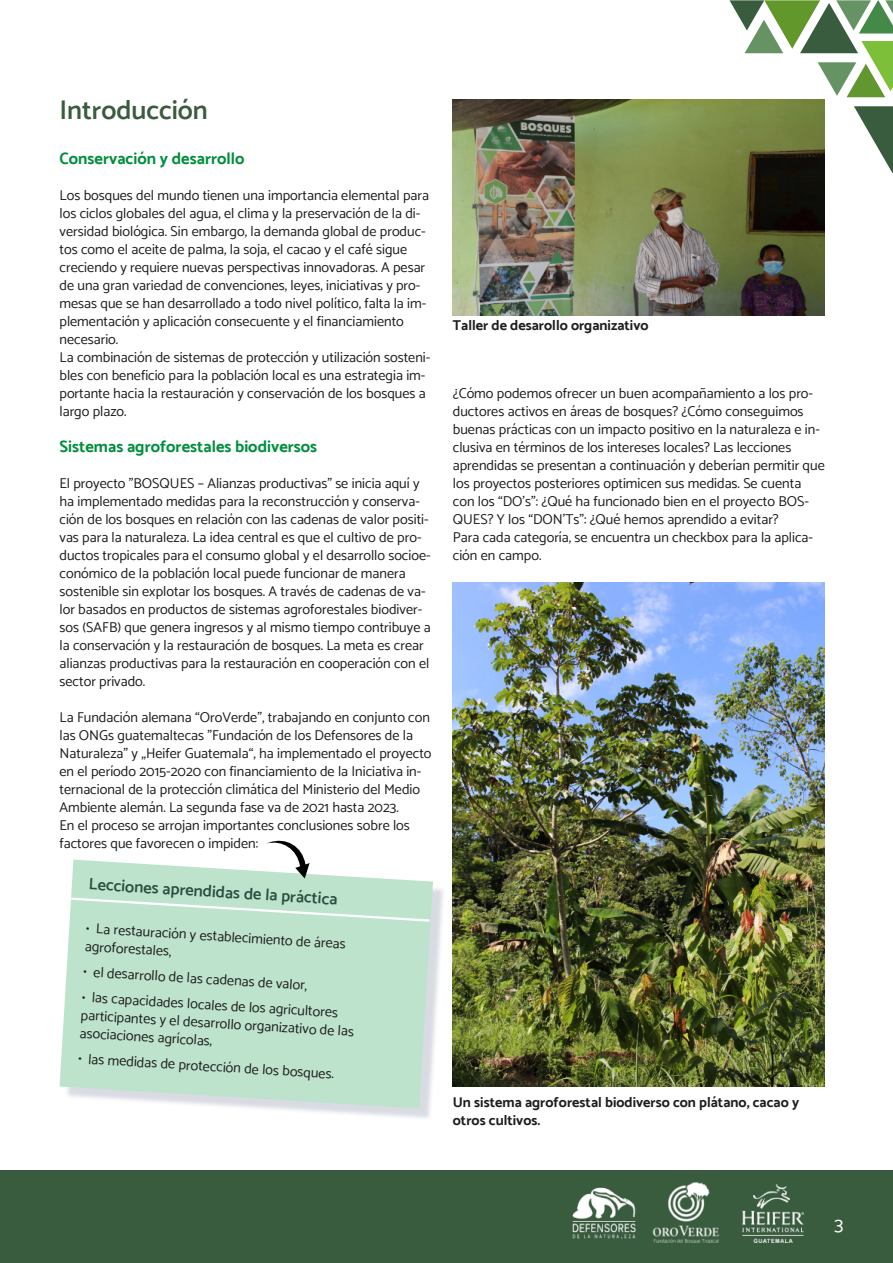
<style>
.page{position:relative;width:893px;height:1263px;background:#fff}
.page>*{position:absolute;margin:0;border:0;box-sizing:border-box;transform-origin:0 0}
.t1{font:600 27px "Catamaran";color:#395b3e}
.t2{font:19.5px "Catamaran";color:#fff}
.t3{font:700 16.5px "Catamaran";color:#008f3c}
.t4{font:600 16.5px "Catamaran";color:#2a4e3e}
.t5{font:14.25px/18px "Catamaran";color:#1d1d1b}
.t6{font:700 14.25px/18px "Catamaran";color:#1d1d1b}
</style>
<div class="page">
<div style="left:0;top:1170px;width:893px;height:93px;background:#395b3e"></div>
<img style="left:572px;top:1187px;width:64px;height:52px">
<img style="left:653px;top:1182px;width:66px;height:60px">
<img style="left:742px;top:1185px;width:62px;height:57px">
<svg style="left:729px;top:0;width:164px;height:174px"></svg>
<img style="left:453px;top:100px;width:372px;height:215px">
<img style="left:261px;top:888px;width:182px;height:230px">
<svg style="left:60px;top:860px;width:373px;height:248px;background:#c4e4d1"></svg>
<svg style="left:69px;top:896px;width:363px;height:27px;background:#c3e5d1"></svg>
<img style="left:453px;top:583px;width:372px;height:504px">
<svg style="left:267px;top:840px;width:43px;height:38px"></svg>
<h1 class="t1" style="left:60px;top:98px;width:150px">Introducción</h1>
<p class="t3" style="left:60px;top:151px;width:186px">Conservación y desarrollo</p>
<p class="t5" style="left:60px;top:187px;width:372px">Los bosques del mundo tienen una importancia elemental para los ciclos globales del agua, el clima y la preservación de la di&shy;versidad biológica. Sin embargo, la demanda global de produc&shy;tos como el aceite de palma, la soja, el cacao y el café sigue creciendo y requiere nuevas perspectivas innovadoras. A pesar de una gran variedad de convenciones, leyes, iniciativas y pro&shy;mesas que se han desarrollado a todo nivel político, falta la im&shy;plementación y aplicación consecuente y el financiamiento necesario.<br>La combinación de sistemas de protección y utilización sosteni&shy;bles con beneficio para la población local es una estrategia im&shy;portante hacia la restauración y conservación de los bosques a largo plazo.</p>
<p class="t3" style="left:60px;top:439px;width:259px">Sistemas agroforestales biodiversos</p>
<p class="t5" style="left:60px;top:475px;width:373px">El proyecto "BOSQUES – Alianzas productivas" se inicia aquí y ha implementado medidas para la reconstrucción y conserva&shy;ción de los bosques en relación con las cadenas de valor positi&shy;vas para la naturaleza. La idea central es que el cultivo de pro&shy;ductos tropicales para el consumo global y el desarrollo socioe&shy;conómico de la población local puede funcionar de manera sostenible sin explotar los bosques. A través de cadenas de va&shy;lor basados en productos de sistemas agroforestales biodiver&shy;sos (SAFB) que genera ingresos y al mismo tiempo contribuye a la conservación y la restauración de bosques. La meta es crear alianzas productivas para la restauración en cooperación con el sector privado.</p>
<p class="t5" style="left:60px;top:709px;width:373px">La Fundación alemana “OroVerde”, trabajando en conjunto con las ONGs guatemaltecas "Fundación de los Defensores de la Naturaleza" y „Heifer Guatemala“, ha implementado el proyecto en el período 2015-2020 con financiamiento de la Iniciativa in&shy;ternacional de la protección climática del Ministerio del Medio Ambiente alemán. La segunda fase va de 2021 hasta 2023.<br>En el proceso se arrojan importantes conclusiones sobre los factores que favorecen o impiden:</p>
<p class="t4" style="left:90px;top:875px;width:251px;rotate:4deg">Lecciones aprendidas de la práctica</p>
<p class="t5" style="left:87px;top:918px;width:261px;line-height:18.8px;rotate:4deg">• La restauración y establecimiento de áreas agroforestales,</p>
<p class="t5" style="left:84px;top:962px;width:226px;rotate:4deg">• el desarrollo de las cadenas de valor,</p>
<p class="t5" style="left:83px;top:987px;width:275px;rotate:4deg">• las capacidades locales de los agricultores participantes y el desarrollo organizativo de las asociaciones agrícolas,</p>
<p class="t5" style="left:79px;top:1049px;width:258px;rotate:4deg">• las medidas de protección de los bosques.</p>
<p class="t6" style="left:453px;top:317px;width:197px">Taller de desarollo organizativo</p>
<p class="t5" style="left:453px;top:385px;width:373px">¿Cómo podemos ofrecer un buen acompañamiento a los pro&shy;ductores activos en áreas de bosques? ¿Cómo conseguimos buenas prácticas con un impacto positivo en la naturaleza e in&shy;clusiva en términos de los intereses locales? Las lecciones aprendidas se presentan a continuación y deberían permitir que los proyectos posteriores optimicen sus medidas. Se cuenta con los “DO’s”: ¿Qué ha funcionado bien en el proyecto BOS-QUES? Y los “DON’Ts”: ¿Qué hemos aprendido a evitar?<br>Para cada categoría, se encuentra un checkbox para la aplica&shy;ción en campo.</p>
<p class="t6" style="left:453px;top:1094px;width:348px">Un sistema agroforestal biodiverso con plátano, cacao y otros cultivos.</p>
<h2 class="t2" style="left:834px;top:1215px;width:11px">3</h2>
</div>
